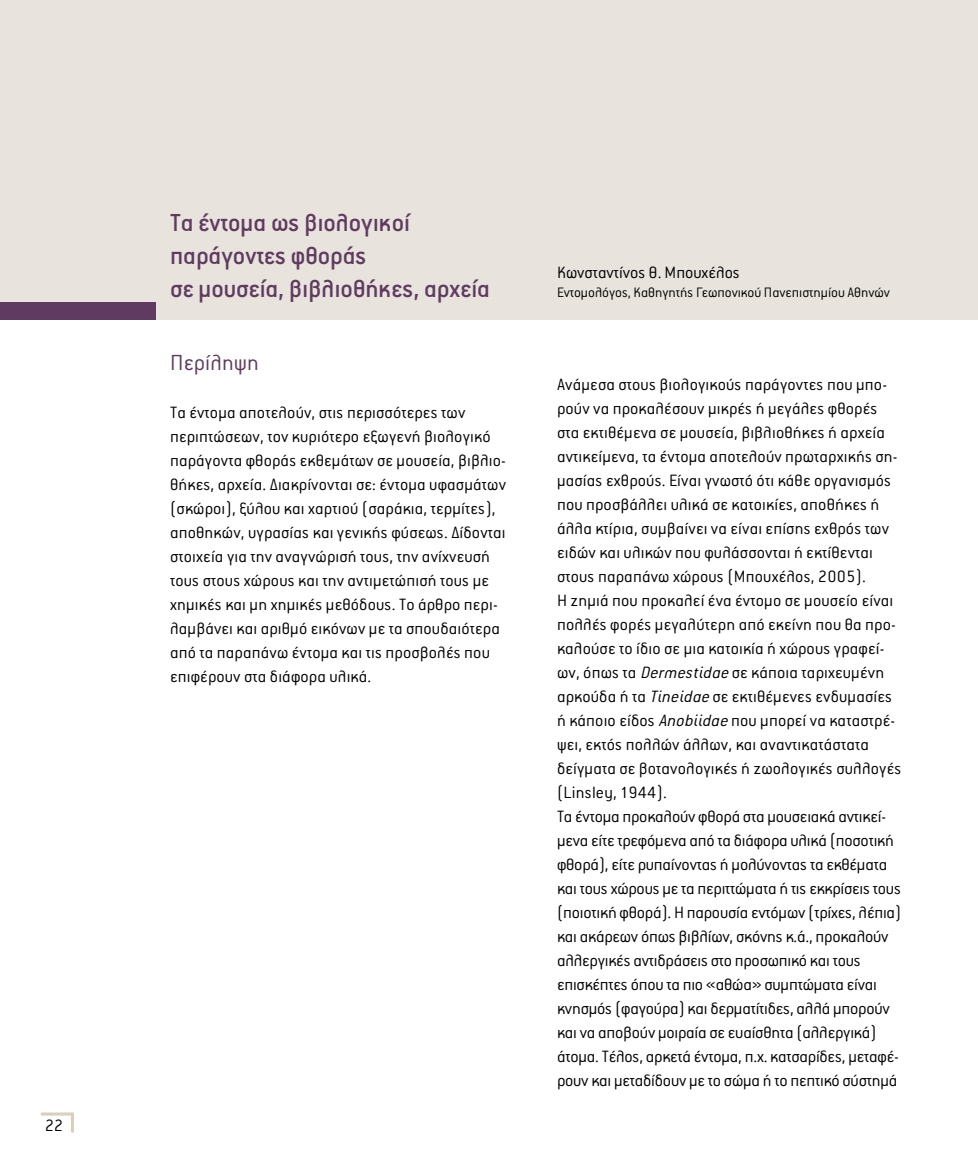
<style>
.page{position:relative;width:978px;height:1170px;background:#fff}
.page>*{position:absolute;margin:0;border:0;box-sizing:border-box;transform-origin:0 0}
.t1{font:500 27px/33px "PF Premier";color:#603b61}
.t2{font:300 24px "PF Premier";letter-spacing:.01em;color:#603b61}
.t3{font:300 18px/24px "PF Premier";letter-spacing:.01em;color:#000}
.t4{font:300 15px "PF Premier";color:#000}
.s1{font-style:italic}
</style>
<div class="page">
<svg style="left:41px;top:1112px;width:33px;height:20px"></svg>
<div style="left:0;top:0;width:978px;height:319px;background:#e8e4dd"></div>
<div style="left:0;top:302px;width:155px;height:17px;background:#603b61"></div>
<p class="t3" style="left:45px;top:1113px;width:20px">22</p>
<h1 class="t1" style="left:170px;top:207px;width:321px">Τα έντομα ως βιολογικοί παράγοντες φθοράς<br>σε μουσεία, βιβλιοθήκες, αρχεία</h1>
<h2 class="t2" style="left:170px;top:351px;width:90px">Περίληψη</h2>
<p class="t3" style="left:170px;top:401px;width:337px">Τα έντομα αποτελούν, στις περισσότερες των περιπτώσεων, τον κυριότερο εξωγενή βιολογικό παράγοντα φθοράς εκθεμάτων σε μουσεία, βιβλιο&shy;θήκες, αρχεία. Διακρίνονται σε: έντομα υφασμάτων (σκώροι), ξύλου και χαρτιού (σαράκια, τερμίτες), αποθηκών, υγρασίας και γενικής φύσεως. Δίδονται στοιχεία για την αναγνώρισή τους, την ανίχνευσή τους στους χώρους και την αντιμετώπισή τους με χημικές και μη χημικές μεθόδους. Το άρθρο περι&shy;λαμβάνει και αριθμό εικόνων με τα σπουδαιότερα από τα παραπάνω έντομα και τις προσβολές που επιφέρουν στα διάφορα υλικά.</p>
<p class="t3" style="left:557px;top:261px;width:184px">Κωνσταντίνος Θ. Μπουχέλος</p>
<p class="t4" style="left:557px;top:285px;width:335px">Εντομολόγος, Καθηγητής Γεωπονικού Πανεπιστημίου Αθηνών</p>
<p class="t3" style="left:557px;top:373px;width:346px">Ανάμεσα στους βιολογικούς παράγοντες που μπο&shy;ρούν να προκαλέσουν μικρές ή μεγάλες φθορές στα εκτιθέμενα σε μουσεία, βιβλιοθήκες ή αρχεία αντικείμενα, τα έντομα αποτελούν πρωταρχικής ση&shy;μασίας εχθρούς. Είναι γνωστό ότι κάθε οργανισμός που προσβάλλει υλικά σε κατοικίες, αποθήκες ή άλλα κτίρια, συμβαίνει να είναι επίσης εχθρός των ειδών και υλικών που φυλάσσονται ή εκτίθενται στους παραπάνω χώρους (Μπουχέλος, 2005).<br>Η ζημιά που προκαλεί ένα έντομο σε μουσείο είναι πολλές φορές μεγαλύτερη από εκείνη που θα προ&shy;καλούσε το ίδιο σε μια κατοικία ή χώρους γραφεί&shy;ων, όπως τα <span class="s1">Dermestidae</span> σε κάποια ταριχευμένη αρκούδα ή τα <span class="s1">Tineidae</span> σε εκτιθέμενες ενδυμασίες ή κάποιο είδος <span class="s1">Anobiidae</span> που μπορεί να καταστρέ&shy;ψει, εκτός πολλών άλλων, και αναντικατάστατα δείγματα σε βοτανολογικές ή ζωολογικές συλλογές (Linsley, 1944).<br>Τα έντομα προκαλούν φθορά στα μουσειακά αντικεί&shy;μενα είτε τρεφόμενα από τα διάφορα υλικά (ποσοτική φθορά), είτε ρυπαίνοντας ή μολύνοντας τα εκθέματα και τους χώρους με τα περιττώματα ή τις εκκρίσεις τους (ποιοτική φθορά). Η παρουσία εντόμων (τρίχες, λέπια) και ακάρεων όπως βιβλίων, σκόνης κ.ά., προκαλούν αλλεργικές αντιδράσεις στο προσωπικό και τους επισκέπτες όπου τα πιο «αθώα» συμπτώματα είναι κνησμός (φαγούρα) και δερματίτιδες, αλλά μπορούν και να αποβούν μοιραία σε ευαίσθητα (αλλεργικά) άτομα. Τέλος, αρκετά έντομα, π.χ. κατσαρίδες, μεταφέ&shy;ρουν και μεταδίδουν με το σώμα ή το πεπτικό σύστημά</p>
</div>
